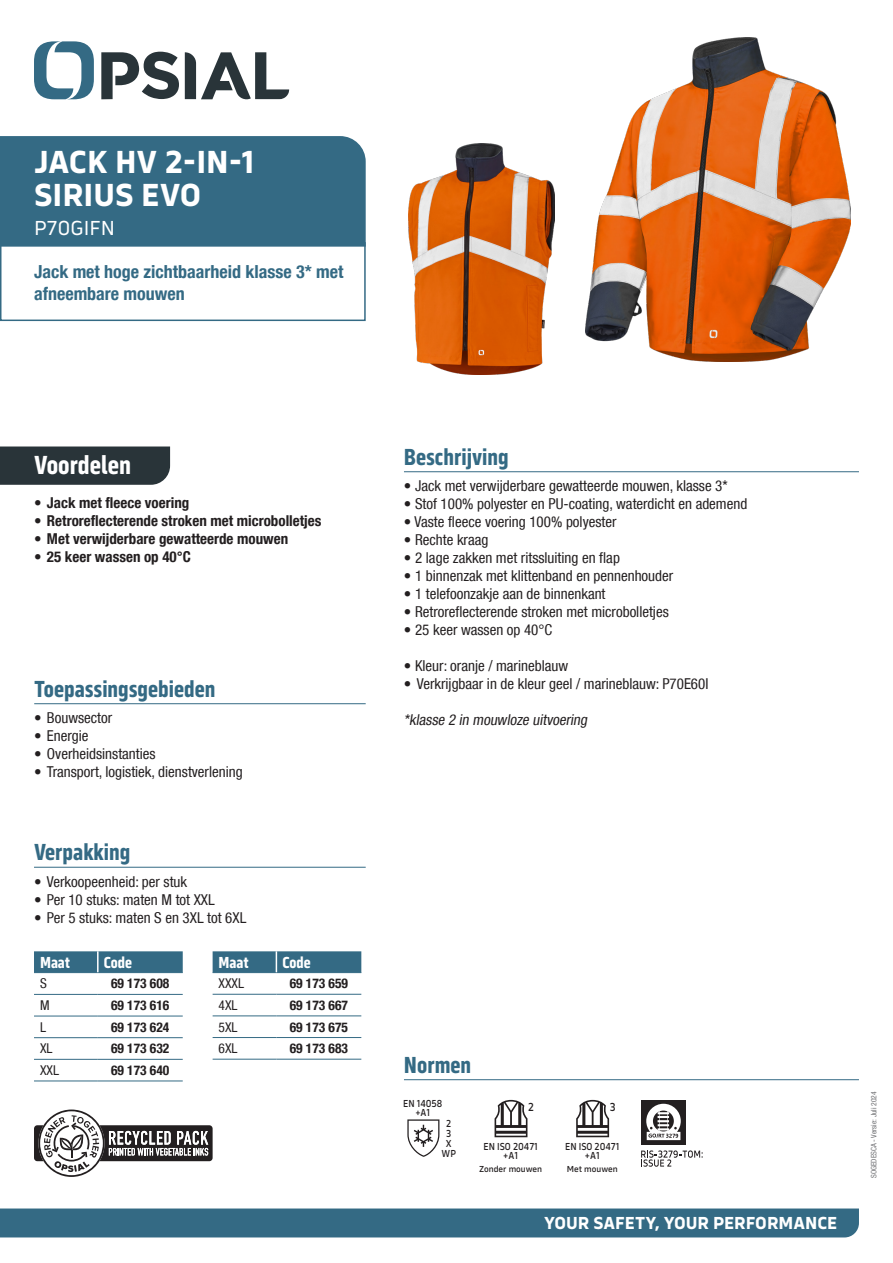
<style>
.page{position:relative;width:893px;height:1263px;background:#fff}
.page>*{position:absolute;margin:0;border:0;box-sizing:border-box;transform-origin:0 0}
.t1{font:700 33px/33px "Serca";color:#fff}
.Benefices{font:700 27px "Serca Condensed";color:#fff}
.Sous-titres{font:700 24px "Serca Condensed";color:#346a84}
.t2{font:21px "Serca";color:#fff}
.t3{font:700 condensed 18px/21.6px "Helvetica Neue LT Com";color:#346a84}
.t4{font:700 18px "Serca";color:#fff}
.tableauTitre{font:700 16.5px "Serca Condensed";color:#fff}
.Texte{font:condensed 15px "Helvetica Neue LT Com";color:#231f20}
.t5{font:700 condensed 15px "Helvetica Neue LT Com";color:#231f20}
.Texte-2{font:italic condensed 15px "Helvetica Neue LT Com";color:#231f20}
.TableauCode{font:700 condensed 13.5px "Helvetica Neue LT Com";color:#231f20}
.tableau{font:condensed 13.5px "Helvetica Neue LT Com";color:#231f20}
.t6{font:500 12px "Serca";color:#231f20;scale:.88 1}
.t7{font:500 10.5px/9px "Serca";color:#231f20;text-align:center;scale:.88 1}
.Puces_texte_regular{font:500 9px "Serca";color:#231f20}
.t8{font:condensed 7.5px "Helvetica Neue LT Com";color:#6c6d70}
</style>
<div class="page">
<svg style="left:34px;top:41px;width:60px;height:58px"></svg>
<svg style="left:185px;top:52px;width:104px;height:48px"></svg>
<svg style="left:101px;top:52px;width:78px;height:47px"></svg>
<div style="left:0;top:1208px;width:859px;height:29px;background:#346a84"></div>
<div style="left:0;top:242px;width:366px;height:79px;border:2px solid #346a84"></div>
<div style="left:0;top:136px;width:366px;height:111px;background:#346a84"></div>
<img style="left:585px;top:38px;width:265px;height:323px">
<img style="left:408px;top:144px;width:146px;height:231px">
<hr style="left:34px;top:867px;width:332px;height:1px;background:#346a84">
<div style="left:34px;top:951px;width:149px;height:21px;background:#346a84"></div>
<hr style="left:34px;top:972px;width:64px;height:1px;background:#346a84">
<hr style="left:98px;top:972px;width:85px;height:1px;background:#346a84">
<hr style="left:34px;top:994px;width:64px;height:1px;background:#346a84">
<hr style="left:98px;top:994px;width:85px;height:1px;background:#346a84">
<hr style="left:34px;top:1016px;width:64px;height:1px;background:#346a84">
<hr style="left:98px;top:1016px;width:85px;height:1px;background:#346a84">
<hr style="left:34px;top:1037px;width:64px;height:1px;background:#346a84">
<hr style="left:98px;top:1037px;width:85px;height:1px;background:#346a84">
<hr style="left:34px;top:1059px;width:64px;height:1px;background:#346a84">
<hr style="left:98px;top:1059px;width:85px;height:1px;background:#346a84">
<hr style="left:34px;top:1080px;width:64px;height:1px;background:#346a84">
<hr style="left:98px;top:1080px;width:85px;height:1px;background:#346a84">
<hr style="left:97px;top:951px;width:2px;height:21px;background:#fff">
<hr style="left:213px;top:972px;width:63px;height:1px;background:#346a84">
<hr style="left:276px;top:972px;width:85px;height:1px;background:#346a84">
<hr style="left:213px;top:994px;width:63px;height:1px;background:#346a84">
<hr style="left:276px;top:994px;width:85px;height:1px;background:#346a84">
<hr style="left:213px;top:1015px;width:63px;height:1px;background:#346a84">
<hr style="left:276px;top:1015px;width:85px;height:1px;background:#346a84">
<hr style="left:213px;top:1037px;width:63px;height:1px;background:#346a84">
<hr style="left:276px;top:1037px;width:85px;height:1px;background:#346a84">
<hr style="left:213px;top:1059px;width:63px;height:1px;background:#346a84">
<hr style="left:276px;top:1059px;width:85px;height:1px;background:#346a84">
<div style="left:213px;top:951px;width:148px;height:21px;background:#346a84"></div>
<hr style="left:404px;top:471px;width:455px;height:1px;background:#346a84">
<div style="left:0;top:446px;width:170px;height:39px;background:#293439"></div>
<hr style="left:34px;top:703px;width:332px;height:1px;background:#346a84">
<svg style="left:34px;top:1109px;width:179px;height:68px"></svg>
<hr style="left:404px;top:1079px;width:455px;height:1px;background:#346a84">
<svg style="left:495px;top:1100px;width:32px;height:37px"></svg>
<svg style="left:576px;top:1100px;width:33px;height:37px"></svg>
<svg style="left:407px;top:1119px;width:32px;height:38px"></svg>
<div style="left:641px;top:1100px;width:45px;height:45px;background:#231f20"></div>
<svg style="left:646px;top:1104px;width:35px;height:36px"></svg>
<svg style="left:641px;top:1150px;width:62px;height:17px"></svg>
<h1 class="t1" style="left:34px;top:145px;width:222px">JACK HV 2-IN-1<br>SIRIUS EVO</h1>
<h3 class="t2" style="left:34px;top:216px;width:83px">P70GIFN</h3>
<p class="t3" style="left:34px;top:261px;width:311px">Jack met hoge zichtbaarheid klasse 3* met afneembare mouwen</p>
<p class="Benefices" style="left:34px;top:449px;width:98px">Voordelen</p>
<p class="t5" style="left:34px;top:494px;width:157px">• Jack met fleece voering</p>
<p class="t5" style="left:34px;top:512px;width:289px">• Retroreflecterende stroken met microbolletjes</p>
<p class="t5" style="left:34px;top:530px;width:256px">• Met verwijderbare gewatteerde mouwen</p>
<p class="t5" style="left:34px;top:548px;width:158px">• 25 keer wassen op 40°C</p>
<p class="Sous-titres" style="left:34px;top:675px;width:183px">Toepassingsgebieden</p>
<p class="Texte" style="left:34px;top:709px;width:80px">• Bouwsector</p>
<p class="Texte" style="left:34px;top:727px;width:56px">• Energie</p>
<p class="Texte" style="left:34px;top:745px;width:123px">• Overheidsinstanties</p>
<p class="Texte" style="left:34px;top:763px;width:210px">• Transport, logistiek, dienstverlening</p>
<p class="Sous-titres" style="left:34px;top:838px;width:98px">Verpakking</p>
<p class="Texte" style="left:34px;top:872px;width:155px">• Verkoopeenheid: per stuk</p>
<p class="Texte" style="left:34px;top:890px;width:182px">• Per 10 stuks: maten M tot XXL</p>
<p class="Texte" style="left:34px;top:908px;width:214px">• Per 5 stuks: maten S en 3XL tot 6XL</p>
<p class="tableauTitre" style="left:40px;top:953px;width:32px">Maat</p>
<p class="tableauTitre" style="left:104px;top:953px;width:30px">Code</p>
<p class="tableau" style="left:40px;top:976px;width:8px">S</p>
<p class="TableauCode" style="left:111px;top:975px;width:60px">69 173 608</p>
<p class="tableau" style="left:40px;top:997px;width:11px">M</p>
<p class="TableauCode" style="left:111px;top:997px;width:60px">69 173 616</p>
<p class="tableau" style="left:40px;top:1019px;width:7px">L</p>
<p class="TableauCode" style="left:111px;top:1019px;width:60px">69 173 624</p>
<p class="tableau" style="left:40px;top:1040px;width:14px">XL</p>
<p class="TableauCode" style="left:111px;top:1040px;width:60px">69 173 632</p>
<p class="tableau" style="left:40px;top:1062px;width:20px">XXL</p>
<p class="TableauCode" style="left:111px;top:1062px;width:60px">69 173 640</p>
<p class="tableauTitre" style="left:219px;top:953px;width:32px">Maat</p>
<p class="tableauTitre" style="left:282px;top:953px;width:30px">Code</p>
<p class="tableau" style="left:219px;top:975px;width:27px">XXXL</p>
<p class="TableauCode" style="left:290px;top:975px;width:60px">69 173 659</p>
<p class="tableau" style="left:219px;top:997px;width:20px">4XL</p>
<p class="TableauCode" style="left:290px;top:997px;width:60px">69 173 667</p>
<p class="tableau" style="left:219px;top:1019px;width:20px">5XL</p>
<p class="TableauCode" style="left:290px;top:1019px;width:60px">69 173 675</p>
<p class="tableau" style="left:219px;top:1040px;width:20px">6XL</p>
<p class="TableauCode" style="left:290px;top:1040px;width:60px">69 173 683</p>
<p class="Sous-titres" style="left:404px;top:443px;width:106px">Beschrijving</p>
<p class="Texte" style="left:404px;top:477px;width:325px">• Jack met verwijderbare gewatteerde mouwen, klasse 3*</p>
<p class="Texte" style="left:404px;top:495px;width:345px">• Stof 100% polyester en PU-coating, waterdicht en ademend</p>
<p class="Texte" style="left:404px;top:513px;width:214px">• Vaste fleece voering 100% polyester</p>
<p class="Texte" style="left:404px;top:531px;width:86px">• Rechte kraag</p>
<p class="Texte" style="left:404px;top:549px;width:217px">• 2 lage zakken met ritssluiting en flap</p>
<p class="Texte" style="left:404px;top:567px;width:271px">• 1 binnenzak met klittenband en pennenhouder</p>
<p class="Texte" style="left:404px;top:585px;width:203px">• 1 telefoonzakje aan de binnenkant</p>
<p class="Texte" style="left:404px;top:603px;width:266px">• Retroreflecterende stroken met microbolletjes</p>
<p class="Texte" style="left:404px;top:621px;width:150px">• 25 keer wassen op 40°C</p>
<p class="Texte" style="left:404px;top:657px;width:166px">• Kleur: oranje / marineblauw</p>
<p class="Texte" style="left:404px;top:675px;width:306px">• Verkrijgbaar in de kleur geel / marineblauw: P70E60I</p>
<p class="Texte-2" style="left:404px;top:711px;width:187px">*klasse 2 in mouwloze uitvoering</p>
<p class="Sous-titres" style="left:404px;top:1051px;width:69px">Normen</p>
<p class="t7" style="left:403px;top:1099px;width:46px">EN 14058 +A1</p>
<p class="t7" style="left:442px;top:1118px;width:18px;line-height:10.1px">2<br>3<br>X<br>WP</p>
<p class="t6" style="left:528px;top:1100px;width:8px">2</p>
<p class="t7" style="left:483px;top:1141px;width:63px">EN ISO 20471 +A1</p>
<p class="t6" style="left:610px;top:1100px;width:8px">3</p>
<p class="t7" style="left:565px;top:1141px;width:63px">EN ISO 20471 +A1</p>
<p class="Puces_texte_regular" style="left:479px;top:1163px;width:65px">Zonder mouwen</p>
<p class="Puces_texte_regular" style="left:567px;top:1163px;width:52px">Met mouwen</p>
<p class="t4" style="left:544px;top:1212px;width:295px">YOUR SAFETY, YOUR PERFORMANCE</p>
<p class="t8" style="left:869px;top:1178px;width:88px;rotate:-90deg">SOGEDESCA - Versie: Juli 2024</p>
</div>
